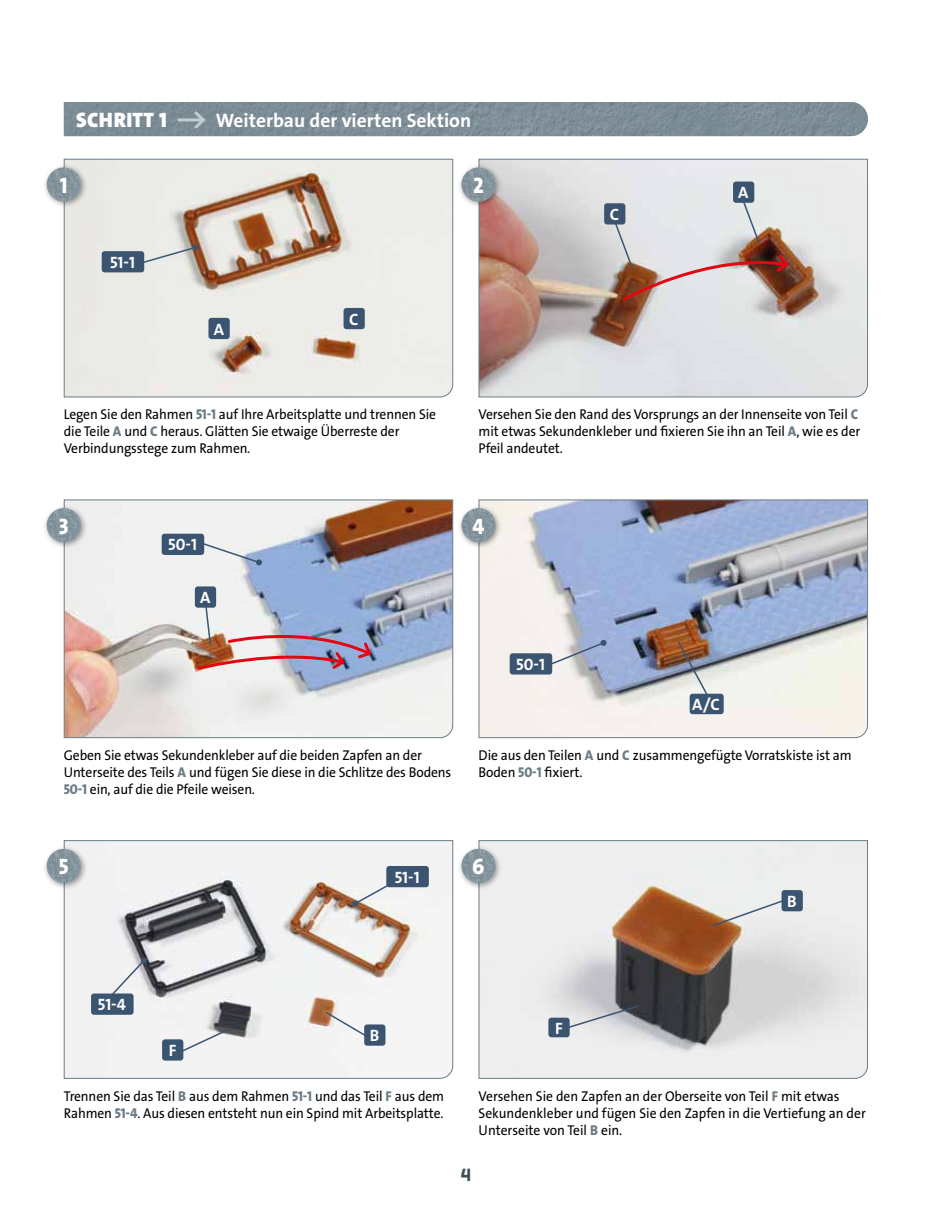
<style>
.page{position:relative;width:936px;height:1212px;background:#fff}
.page>*{position:absolute;margin:0;border:0;box-sizing:border-box;transform-origin:0 0}
.t1{font:800 22.5px "The Sans Os F";color:#fff;scale:.95 1}
.t2{font:900 21px "The Sans Os F";letter-spacing:.02em;color:#fff}
.t3{font:700 19.5px "The Sans Os F";color:#fff}
.t4{font:700 18px "Aero Matics";color:#3f4e55}
.t5{font:700 16.5px "The Sans Os F";letter-spacing:-.01em;color:#fff}
.t6{font:14.25px/17.1px "The Sans Os F";letter-spacing:-.01em;color:#000;scale:.95 1}
.s1{font-weight:800;color:#6b7c85}
</style>
<div class="page">
<svg style="left:63px;top:158px;width:390px;height:240px;background:#e1dcd5"></svg>
<svg style="left:478px;top:158px;width:390px;height:240px;background:#d1cac8"></svg>
<img style="left:63px;top:499px;width:390px;height:239px">
<svg style="left:478px;top:499px;width:390px;height:239px;background:#bfc4d2"></svg>
<svg style="left:63px;top:840px;width:390px;height:239px"></svg>
<svg style="left:478px;top:840px;width:390px;height:239px;background:#d2cdca"></svg>
<svg style="left:64px;top:102px;width:803px;height:34px;background:#7d8d96"></svg>
<div style="left:43px;top:845px;width:45px;height:45px;background:#000;opacity:.4"></div>
<img style="left:47px;top:849px;width:34px;height:34px;border-radius:17px">
<div style="left:43px;top:504px;width:45px;height:45px;background:#000;opacity:.4"></div>
<img style="left:47px;top:508px;width:34px;height:34px;border-radius:17px">
<div style="left:43px;top:163px;width:45px;height:46px;background:#000;opacity:.4"></div>
<img style="left:47px;top:168px;width:34px;height:34px;border-radius:17px">
<div style="left:457px;top:845px;width:45px;height:45px;background:#000;opacity:.4"></div>
<img style="left:461px;top:849px;width:34px;height:34px;border-radius:17px">
<div style="left:457px;top:504px;width:45px;height:45px;background:#000;opacity:.4"></div>
<img style="left:461px;top:508px;width:34px;height:34px;border-radius:17px">
<div style="left:457px;top:163px;width:45px;height:46px;background:#000;opacity:.4"></div>
<img style="left:461px;top:168px;width:34px;height:34px;border-radius:17px">
<svg style="left:129px;top:244px;width:70px;height:24px"></svg>
<div style="left:102px;top:251px;width:42px;height:21px;background:#3b5571;border-radius:3px"></div>
<div style="left:208px;top:318px;width:22px;height:21px;background:#3b5571;border-radius:3px"></div>
<div style="left:343px;top:308px;width:22px;height:21px;background:#3b5571;border-radius:3px"></div>
<svg style="left:199px;top:541px;width:63px;height:25px"></svg>
<div style="left:162px;top:534px;width:42px;height:21px;background:#3b5571;border-radius:3px"></div>
<svg style="left:545px;top:639px;width:62px;height:29px;background:#bcc2d2"></svg>
<div style="left:509px;top:653px;width:43px;height:21px;background:#3b5571;border-radius:3px"></div>
<svg style="left:562px;top:1004px;width:78px;height:26px;background:#bec0c5"></svg>
<div style="left:548px;top:1018px;width:21px;height:19px;background:#3b5571;border-radius:3px"></div>
<svg style="left:710px;top:897px;width:79px;height:31px;background:#dcd7d3"></svg>
<div style="left:781px;top:890px;width:21px;height:21px;background:#3b5571;border-radius:3px"></div>
<svg style="left:109px;top:957px;width:38px;height:40px"></svg>
<div style="left:91px;top:993px;width:43px;height:22px;background:#3b5571;border-radius:3px"></div>
<svg style="left:352px;top:878px;width:47px;height:29px"></svg>
<div style="left:386px;top:866px;width:43px;height:21px;background:#3b5571;border-radius:3px"></div>
<div style="left:162px;top:1039px;width:21px;height:21px;background:#3b5571;border-radius:3px"></div>
<img style="left:676px;top:640px;width:34px;height:60px">
<div style="left:689px;top:694px;width:34px;height:20px;background:#3b5571;border-radius:3px"></div>
<img style="left:608px;top:192px;width:183px;height:110px">
<div style="left:604px;top:203px;width:21px;height:22px;background:#3b5571;border-radius:3px"></div>
<div style="left:733px;top:182px;width:21px;height:21px;background:#3b5571;border-radius:3px"></div>
<img style="left:196px;top:591px;width:177px;height:80px">
<div style="left:195px;top:586px;width:21px;height:22px;background:#3b5571;border-radius:3px"></div>
<svg style="left:179px;top:1028px;width:51px;height:25px"></svg>
<svg style="left:324px;top:1010px;width:48px;height:30px"></svg>
<div style="left:364px;top:1024px;width:21px;height:22px;background:#3b5571;border-radius:3px"></div>
<h2 class="t2" style="left:76px;top:106px;width:92px">SCHRITT 1</h2>
<h3 class="t3" style="left:216px;top:108px;width:257px">Weiterbau der vierten Sektion</h3>
<h1 class="t1" style="left:60px;top:171px;width:10px">1</h1>
<h1 class="t1" style="left:473px;top:171px;width:13px">2</h1>
<p class="t5" style="left:110px;top:252px;width:26px">51-1</p>
<p class="t5" style="left:214px;top:318px;width:12px">A</p>
<p class="t5" style="left:349px;top:308px;width:11px">C</p>
<p class="t5" style="left:610px;top:204px;width:11px">C</p>
<p class="t5" style="left:738px;top:182px;width:12px">A</p>
<p class="t6" style="left:64px;top:406px;width:393px">Legen Sie den Rahmen <span class="s1">51-1</span> auf Ihre Arbeitsplatte und trennen Sie die Teile <span class="s1">A</span> und <span class="s1">C</span> heraus. Glätten Sie etwaige Überreste der<br>Verbindungsstege zum Rahmen.</p>
<p class="t6" style="left:478px;top:406px;width:403px">Versehen Sie den Rand des Vorsprungs an der Innenseite von Teil <span class="s1">C </span>mit etwas Sekundenkleber und fixieren Sie ihn an Teil <span class="s1">A</span>, wie es der<br>Pfeil andeutet.</p>
<h1 class="t1" style="left:59px;top:511px;width:12px">3</h1>
<p class="t5" style="left:168px;top:534px;width:30px">50-1</p>
<p class="t5" style="left:200px;top:587px;width:12px">A</p>
<h1 class="t1" style="left:472px;top:511px;width:14px">4</h1>
<p class="t6" style="left:64px;top:747px;width:409px">Geben Sie etwas Sekundenkleber auf die beiden Zapfen an der<br>Unterseite des Teils <span class="s1">A</span> und fügen Sie diese in die Schlitze des Bodens<br><span class="s1">50-1</span> ein, auf die die Pfeile weisen.</p>
<p class="t5" style="left:516px;top:654px;width:30px">50-1</p>
<p class="t5" style="left:692px;top:694px;width:29px">A/C</p>
<p class="t6" style="left:478px;top:747px;width:394px">Die aus den Teilen <span class="s1">A</span> und <span class="s1">C</span> zusammengefügte Vorratskiste ist am<br>Boden <span class="s1">50-1</span> fixiert.</p>
<h1 class="t1" style="left:59px;top:852px;width:12px">5</h1>
<p class="t5" style="left:395px;top:866px;width:26px">51-1</p>
<h1 class="t1" style="left:472px;top:852px;width:15px">6</h1>
<p class="t5" style="left:787px;top:891px;width:11px">B</p>
<p class="t5" style="left:98px;top:994px;width:29px">51-4</p>
<p class="t5" style="left:169px;top:1040px;width:9px">F</p>
<p class="t5" style="left:370px;top:1025px;width:11px">B</p>
<p class="t6" style="left:64px;top:1087px;width:402px">Trennen Sie das Teil <span class="s1">B</span> aus dem Rahmen <span class="s1">51-1</span> und das Teil <span class="s1">F</span> aus dem<br>Rahmen <span class="s1">51-4</span>. Aus diesen entsteht nun ein Spind mit Arbeitsplatte.</p>
<p class="t5" style="left:555px;top:1017px;width:9px">F</p>
<p class="t6" style="left:478px;top:1087px;width:409px">Versehen Sie den Zapfen an der Oberseite von Teil <span class="s1">F</span> mit etwas<br>Sekundenkleber und fügen Sie den Zapfen in die Vertiefung an der<br>Unterseite von Teil <span class="s1">B</span> ein.</p>
<p class="t4" style="left:460px;top:1164px;width:12px">4</p>
</div>
